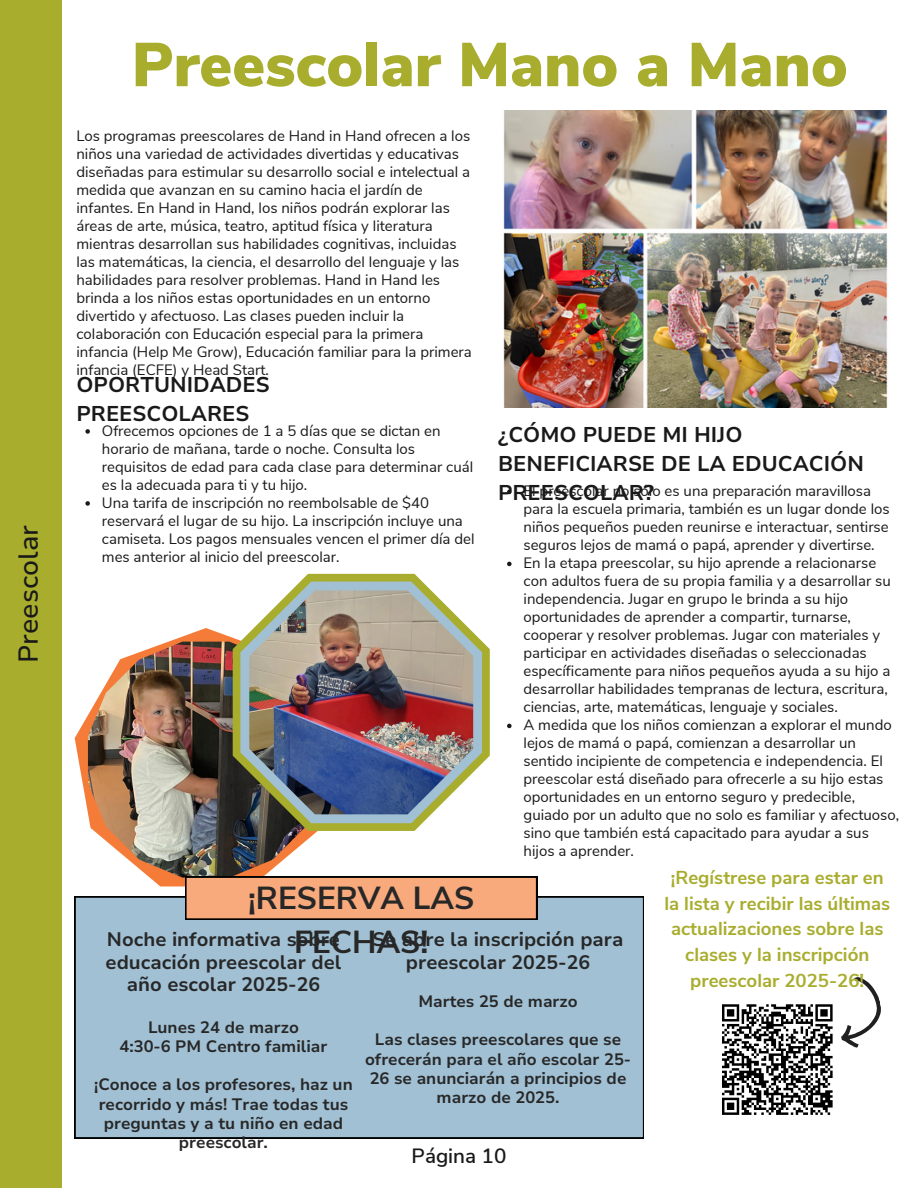
<style>
.page{position:relative;width:918px;height:1188px;background:#fff}
.page>*{position:absolute;margin:0;border:0;box-sizing:border-box;transform-origin:0 0}
.t1{font:900 61.65px "Nunito Sans";color:#a8ad2e}
.t2{font:700 31.8px "Nunito Sans";color:#272727}
.t3{font:500 27.3px "Nunito Sans 10 pt";color:#191919}
.t4{font:700 21.3px/29px "Nunito Sans 10 pt";color:#191919}
.t5{font:600 20.7px "Nunito Sans";color:#191919}
.t6{font:700 19.5px/22.5px "Nunito Sans 10 pt";color:#272727;text-align:center}
.t7{font:700 18.6px/25.8px "Nunito Sans";color:#a8ad2e;text-align:center}
.t8{font:700 16.5px/19.2px "Nunito Sans 10 pt";color:#272727;text-align:center}
.t9{font:15px/18px "Nunito Sans";color:#191919}
</style>
<div class="page">
<div style="left:0;top:0;width:62px;height:1188px;background:#a8ad2e"></div>
<img style="left:503px;top:110px;width:385px;height:298px">
<svg style="left:75px;top:628px;width:262px;height:258px"></svg>
<img style="left:88px;top:642px;width:236px;height:236px">
<svg style="left:233px;top:574px;width:257px;height:257px"></svg>
<img style="left:249px;top:590px;width:224px;height:224px">
<div style="left:75px;top:897px;width:569px;height:241px;background:#a1c0d4"></div>
<div style="left:185px;top:877px;width:352px;height:42px;background:#f8aa7d"></div>
<svg style="left:722px;top:977px;width:159px;height:138px"></svg>
<svg style="left:507px;top:490px;width:5px;height:4px"></svg>
<svg style="left:507px;top:562px;width:5px;height:4px"></svg>
<svg style="left:507px;top:724px;width:5px;height:4px"></svg>
<svg style="left:85px;top:429px;width:5px;height:5px"></svg>
<svg style="left:85px;top:501px;width:5px;height:5px"></svg>
<h3 class="t3" style="left:10px;top:663px;width:139px;rotate:-90deg">Preescolar</h3>
<p class="t1" style="left:132px;top:24px;width:718px">Preescolar Mano a Mano</p>
<p class="t9" style="left:76px;top:127px;width:397px">Los programas preescolares de Hand in Hand ofrecen a los niños una variedad de actividades divertidas y educativas diseñadas para estimular su desarrollo social e intelectual a medida que avanzan en su camino hacia el jardín de infantes. En Hand in Hand, los niños podrán explorar las áreas de arte, música, teatro, aptitud física y literatura mientras desarrollan sus habilidades cognitivas, incluidas las matemáticas, la ciencia, el desarrollo del lenguaje y las habilidades para resolver problemas. Hand in Hand les brinda a los niños estas oportunidades en un entorno divertido y afectuoso. Las clases pueden incluir la colaboración con Educación especial para la primera infancia (Help Me Grow), Educación familiar para la primera infancia (ECFE) y Head Start.</p>
<p class="t4" style="left:76px;top:371px;width:195px">OPORTUNIDADES<br>PREESCOLARES</p>
<p class="t9" style="left:102px;top:422px;width:373px">Ofrecemos opciones de 1 a 5 días que se dictan en horario de mañana, tarde o noche. Consulta los requisitos de edad para cada clase para determinar cuál es la adecuada para ti y tu hijo.</p>
<p class="t9" style="left:102px;top:494px;width:374px">Una tarifa de inscripción no reembolsable de $40 reservará el lugar de su hijo. La inscripción incluye una camiseta. Los pagos mensuales vencen el primer día del mes anterior al inicio del preescolar.</p>
<p class="t4" style="left:498px;top:420px;width:367px">¿CÓMO PUEDE MI HIJO<br>BENEFICIARSE DE LA EDUCACIÓN<br>PREESCOLAR?</p>
<h4 class="t9" style="left:524px;top:482px;width:368px">El preescolar no sólo es una preparación maravillosa para la escuela primaria, también es un lugar donde los niños pequeños pueden reunirse e interactuar, sentirse seguros lejos de mamá o papá, aprender y divertirse.</h4>
<p class="t9" style="left:524px;top:554px;width:369px">En la etapa preescolar, su hijo aprende a relacionarse con adultos fuera de su propia familia y a desarrollar su independencia. Jugar en grupo le brinda a su hijo oportunidades de aprender a compartir, turnarse, cooperar y resolver problemas. Jugar con materiales y participar en actividades diseñadas o seleccionadas específicamente para niños pequeños ayuda a su hijo a desarrollar habilidades tempranas de lectura, escritura, ciencias, arte, matemáticas, lenguaje y sociales.</p>
<p class="t9" style="left:524px;top:716px;width:377px">A medida que los niños comienzan a explorar el mundo lejos de mamá o papá, comienzan a desarrollar un sentido incipiente de competencia e independencia. El preescolar está diseñado para ofrecerle a su hijo estas oportunidades en un entorno seguro y predecible, guiado por un adulto que no solo es familiar y afectuoso, sino que también está capacitado para ayudar a sus hijos a aprender.</p>
<p class="t2" style="left:248px;top:877px;width:228px">¡RESERVA LAS</p>
<h6 class="t6" style="left:107px;top:929px;width:235px">Noche informativa sobre</h6>
<p class="t2" style="left:294px;top:921px;width:136px">FECHAS!</p>
<h6 class="t6" style="left:106px;top:951px;width:237px">educación preescolar del año escolar 2025-26</h6>
<h2 class="t8" style="left:148px;top:1018px;width:152px">Lunes 24 de marzo</h2>
<h5 class="t8" style="left:120px;top:1037px;width:209px">4:30-6 PM Centro familiar</h5>
<p class="t8" style="left:94px;top:1075px;width:260px">¡Conoce a los profesores, haz un recorrido y más! Trae todas tus preguntas y a tu niño en edad preescolar.</p>
<p class="t6" style="left:373px;top:929px;width:252px">Se abre la inscripción para preescolar 2025-26</p>
<p class="t8" style="left:418px;top:992px;width:161px">Martes 25 de marzo</p>
<h5 class="t8" style="left:365px;top:1030px;width:268px">Las clases preescolares que se ofrecerán para el año escolar 25-<br>26 se anunciarán a principios de marzo de 2025.</h5>
<h4 class="t5" style="left:412px;top:1142px;width:96px">Página 10</h4>
<p class="t7" style="left:664px;top:865px;width:227px">¡Regístrese para estar en la lista y recibir las últimas actualizaciones sobre las clases y la inscripción preescolar 2025-26!</p>
</div>
